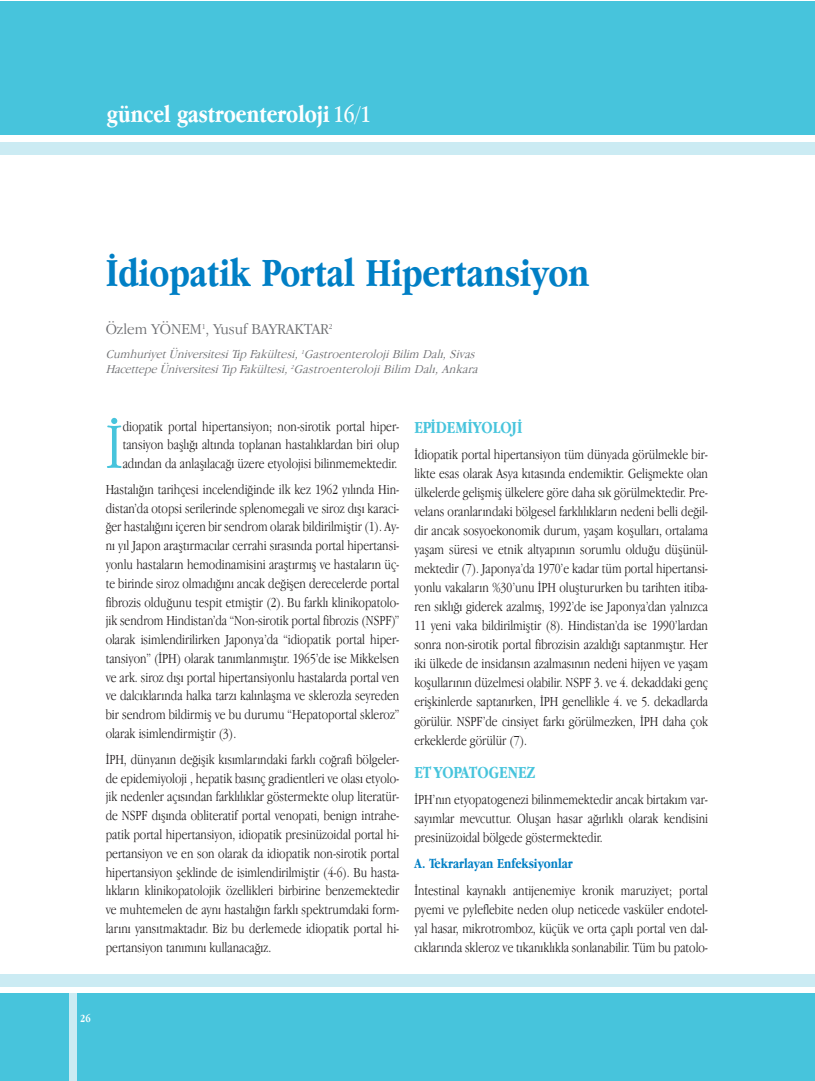
<style>
.page{position:relative;width:815px;height:1081px;background:#fff}
.page>*{position:absolute;margin:0;border:0;box-sizing:border-box;transform-origin:0 0}
.t1{font:300 67.5px "Apple Garamond";color:#47c4dc}
.t2{font:700 41.25px "Apple Garamond";color:#007fc5}
.t3{font:700 25px "Apple Garamond";color:#fff}
.t4{font:700 17.5px "Apple Garamond";color:#47c4dc}
.t5{font:300 15.62px "Apple Garamond";color:#6c6d70;scale:1.2 1}
.t6{font:300 14.38px/18.8px "Apple Garamond";color:#231f20;text-align:justify}
.t7{font:700 14.38px "Apple Garamond";color:#007fc5}
.t8{font:italic 300 12.5px/15px "Apple Garamond";letter-spacing:.005em;color:#6c6d70;scale:1.17 1}
.t9{font:700 11.25px "Apple Garamond";color:#fff}
.s1{font-weight:400;font-size:24.62px}
</style>
<div class="page">
<div style="left:0;top:1px;width:814px;height:134px;background:#47c4dc"></div>
<div style="left:0;top:993px;width:814px;height:88px;background:#47c4dc"></div>
<div style="left:0;top:142px;width:814px;height:13px;background:#cbebf3"></div>
<div style="left:0;top:974px;width:814px;height:13px;background:#cbebf3"></div>
<div style="left:70px;top:993px;width:7px;height:88px;background:#cbebf3"></div>
<h3 class="t3" style="left:107px;top:103px;width:265px">güncel gastroenteroloji<span class="s1">16/1</span></h3>
<h2 class="t2" style="left:106px;top:256px;width:485px">İdiopatik Portal Hipertansiyon</h2>
<p class="t5" style="left:106px;top:323px;width:191px">Özlem YÖNEM<sup>1</sup>, Yusuf BAYRAKTAR<sup>2</sup></p>
<p class="t8" style="left:106px;top:347px;width:322px">CumhuriyetÜniversitesiTıp Fakültesi, <sup>1</sup>GastroenterolojiBilim Dalı,Sivas<br>Hacettepe ÜniversitesiTıp Fakültesi, <sup>2</sup>GastroenterolojiBilim Dalı,Ankara</p>
<h1 class="t1" style="left:106px;top:419px;width:19px">İ</h1>
<p class="t6" style="left:123px;top:418px;width:278px">diopatik portal hipertansiyon; non-sirotik portal hiper&shy;tansiyon başlığı altında toplanan hastalıklardan biri olup adından da anlaşılacağı üzere etyolojisi bilinmemektedir.</p>
<p class="t6" style="left:106px;top:481px;width:295px">Hastalığın tarihçesi incelendiğinde ilk kez 1962 yılında Hin&shy;distan’da otopsi serilerinde splenomegali ve siroz dışı karaci&shy;ğer hastalığını içeren bir sendrom olarak bildirilmiştir (1). Ay&shy;nı yıl Japon araştırmacılar cerrahi sırasında portal hipertansi&shy;yonlu hastaların hemodinamisini araştırmış ve hastaların üç&shy;te birinde siroz olmadığını ancak değişen derecelerde portal fibrozis olduğunu tespit etmiştir (2). Bu farklı klinikopatolo&shy;jik sendrom Hindistan’da “Non-sirotik portal fibrozis (NSPF)” olarak isimlendirilirken Japonya’da “idiopatik portal hiper&shy;tansiyon” (İPH) olarak tanımlanmıştır. 1965’de ise Mikkelsen ve ark. siroz dışı portal hipertansiyonlu hastalarda portal ven ve dalcıklarında halka tarzı kalınlaşma ve sklerozla seyreden bir sendrom bildirmiş ve bu durumu “Hepatoportal skleroz” olarak isimlendirmiştir (3).</p>
<p class="t6" style="left:106px;top:751px;width:295px">İPH, dünyanın değişik kısımlarındaki farklı coğrafi bölgeler&shy;de epidemiyoloji , hepatik basınç gradientleri ve olası etyolo&shy;jik nedenler açısından farklılıklar göstermekte olup literatür&shy;de NSPF dışında obliteratif portal venopati, benign intrahe&shy;patik portal hipertansiyon, idiopatik presinüzoidal portal hi&shy;pertansiyon ve en son olarak da idiopatik non-sirotik portal hipertansiyon şeklinde de isimlendirilmiştir (4-6). Bu hasta&shy;lıkların klinikopatolojik özellikleri birbirine benzemektedir ve muhtemelen de aynı hastalığın farklı spektrumdaki form&shy;larını yansıtmaktadır. Biz bu derlemede idiopatik portal hi&shy;pertansiyon tanımını kullanacağız.</p>
<p class="t4" style="left:414px;top:420px;width:110px">EPİDEMİYOLOJİ</p>
<p class="t6" style="left:414px;top:446px;width:295px">İdiopatik portal hipertansiyon tüm dünyada görülmekle bir&shy;likte esas olarak Asya kıtasında endemiktir. Gelişmekte olan ülkelerde gelişmiş ülkelere göre daha sık görülmektedir. Pre&shy;velans oranlarındaki bölgesel farklılıkların nedeni belli değil&shy;dir ancak sosyoekonomik durum, yaşam koşulları, ortalama yaşam süresi ve etnik altyapının sorumlu olduğu düşünül&shy;mektedir (7). Japonya’da 1970’e kadar tüm portal hipertansi&shy;yonlu vakaların %30’unu İPH oluştururken bu tarihten itiba&shy;ren sıklığı giderek azalmış, 1992’de ise Japonya’dan yalnızca 11 yeni vaka bildirilmiştir (8). Hindistan’da ise 1990’lardan sonra non-sirotik portal fibrozisin azaldığı saptanmıştır. Her iki ülkede de insidansın azalmasının nedeni hijyen ve yaşam koşullarının düzelmesi olabilir. NSPF 3. ve 4. dekaddaki genç erişkinlerde saptanırken, İPH genellikle 4. ve 5. dekadlarda görülür. NSPF’de cinsiyet farkı görülmezken, İPH daha çok erkeklerde görülür (7).</p>
<p class="t4" style="left:414px;top:765px;width:123px">ET YOPATOGENEZ</p>
<p class="t6" style="left:414px;top:791px;width:295px">İPH’nın etyopatogenezi bilinmemektedir ancak birtakım var&shy;sayımlar mevcuttur. Oluşan hasar ağırlıklı olarak kendisini presinüzoidal bölgede göstermektedir.</p>
<p class="t7" style="left:414px;top:858px;width:160px">A. Tekrarlayan Enfeksiyonlar</p>
<p class="t6" style="left:414px;top:881px;width:295px">İntestinal kaynaklı antijenemiye kronik maruziyet; portal pyemi ve pyleflebite neden olup neticede vasküler endotel&shy;yal hasar, mikrotromboz, küçük ve orta çaplı portal ven dal&shy;cıklarında skleroz ve tıkanıklıkla sonlanabilir. Tüm bu patolo-</p>
<p class="t9" style="left:80px;top:1014px;width:12px">26</p>
</div>
